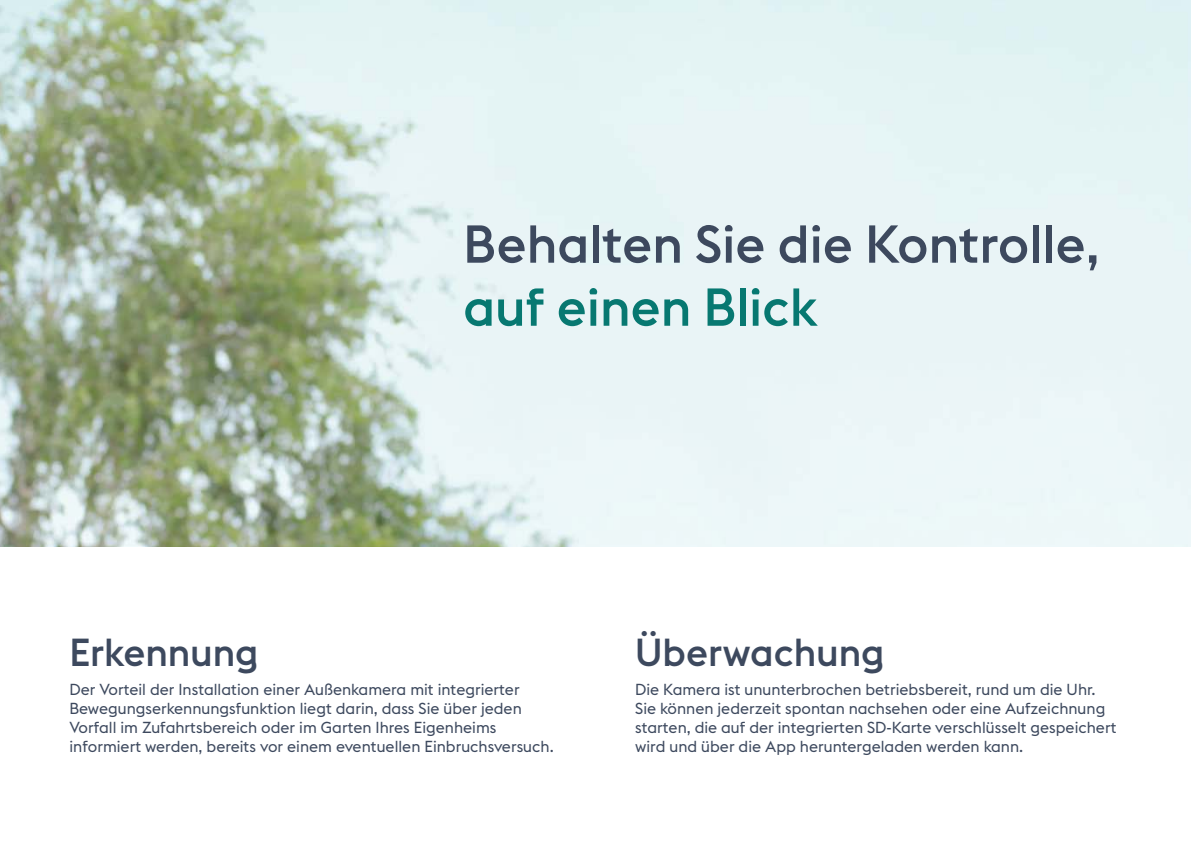
<style>
.page{position:relative;width:1191px;height:844px;background:#fff}
.page>*{position:absolute;margin:0;border:0;box-sizing:border-box;transform-origin:0 0}
.t1{font:500 52.5px "Euclid Flex";color:#3d495e}
.t2{font:500 52.5px "Euclid Flex";color:#077871}
.t3{font:500 38.5px "Euclid Flex";color:#3d495e}
.t4{font:15.75px/18.9px "Euclid Flex";color:#3d495e}
.s1{font-family:"Euclid Square"}
</style>
<div class="page">
<img style="left:0;top:0;width:1191px;height:546px">
<h1 class="t1" style="left:463px;top:214px;width:638px">Behalten Sie die Kontrolle,</h1>
<h1 class="t2" style="left:463px;top:277px;width:356px">auf einen Blick</h1>
<h2 class="t3" style="left:69px;top:630px;width:190px">Erkennung</h2>
<p class="t4" style="left:69px;top:679px;width:486px">Der Vorteil der Installation einer Au<span class="s1">ß</span>enkamera mit integrierter Bewegungserkennungsfunktion liegt darin, dass Sie über jeden Vorfall im Zufahrtsbereich oder im Garten Ihres Eigenheims informiert werden, bereits vor einem eventuellen Einbruchsversuch.</p>
<h2 class="t3" style="left:635px;top:630px;width:251px">Überwachung</h2>
<p class="t4" style="left:635px;top:679px;width:483px">Die Kamera ist ununterbrochen betriebsbereit, rund um die Uhr.<br>Sie können jederzeit spontan nachsehen oder eine Aufzeichnung starten, die auf der integrierten SD-Karte verschlüsselt gespeichert wird und über die App heruntergeladen werden kann.</p>
</div>
